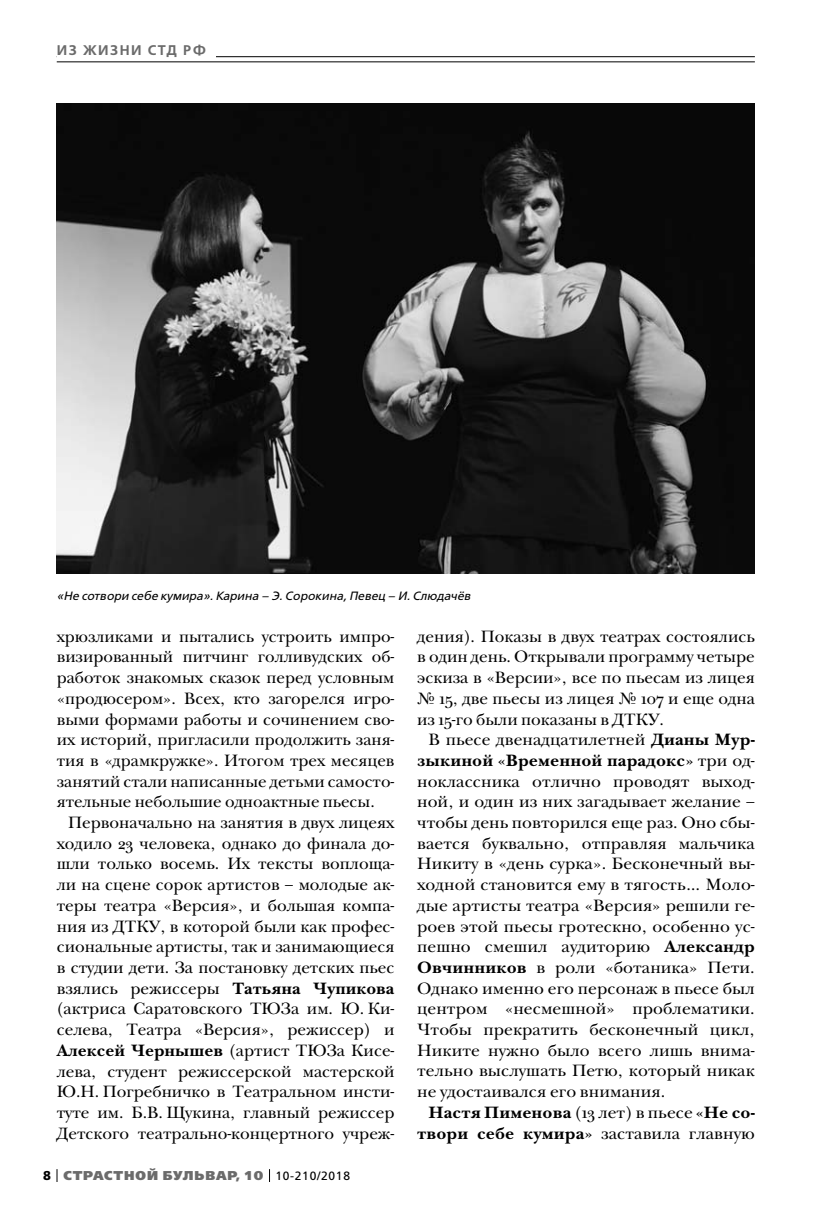
<style>
.page{position:relative;width:823px;height:1219px;background:#fff}
.page>*{position:absolute;margin:0;border:0;box-sizing:border-box;transform-origin:0 0}
.t1{font:17px/20.6px "New Baskerville ITC";color:#000;text-align:justify}
.t2{font:700 17px/20.6px "New Baskerville ITC";letter-spacing:.005em;color:#000;text-align:right}
.t3{font:600 14px "Free Set";letter-spacing:.11em;color:#6b6b6b}
.t4{font:800 12.8px "Free Set";letter-spacing:.07em;color:#6b6b6b}
.t5{font:italic 12px "Free Set";color:#000}
.s1{font-weight:700}
.s2{font-weight:700;color:#000}
.s3{font-weight:400;font-size:12px;color:#000}
.s4{font-weight:400}
</style>
<div class="page">
<svg style="left:57px;top:1169px;width:1px;height:13px"></svg>
<svg style="left:269px;top:1169px;width:1px;height:13px"></svg>
<hr style="left:57px;top:56px;width:697px;height:1px;background:#000">
<div style="left:57px;top:39px;width:158px;height:21px;background:#fff"></div>
<hr style="left:57px;top:62px;width:697px;height:1px;background:#000">
<img style="left:57px;top:104px;width:697px;height:470px">
<p class="t3" style="left:57px;top:43px;width:151px">ИЗ ЖИЗНИ СТД РФ</p>
<p class="t5" style="left:57px;top:590px;width:415px">«Не сотвори себе кумира». Карина – Э. Сорокина, Певец – И. Слюдачёв</p>
<p class="t1" style="left:57px;top:627px;width:339px">хрюзликами и пытались устроить импро&shy;визированный питчинг голливудских об&shy;работок знакомых сказок перед условным «продюсером». Всех, кто загорелся игро&shy;выми формами работы и сочинением сво&shy;их историй, пригласили продолжить заня&shy;тия в «драмкружке». Итогом трех месяцев занятий стали написанные детьми самосто&shy;ятельные небольшие одноактные пьесы.</p>
<p class="t1" style="left:57px;top:814px;width:339px;text-indent:11px">Первоначально на занятия в двух лицеях ходило 23 человека, однако до финала до&shy;шли только восемь. Их тексты воплоща&shy;ли на сцене сорок артистов – молодые ак&shy;теры театра «Версия», и большая компа&shy;ния из ДТКУ, в которой были как профес&shy;сиональные артисты, так и занимающиеся в студии дети. За постановку детских пьес взялись режиссеры <span class="s1">Татьяна Чупикова </span>(актриса Саратовского ТЮЗа им. Ю. Ки&shy;селева, Театра «Версия», режиссер) и <span class="s1">Алексей Чернышев</span> (артист ТЮЗа Кисе&shy;лева, студент режиссерской мастерской Ю.Н. Погребничко в Театральном инсти&shy;туте им. Б.В. Щукина, главный режиссер Детского театрально-концертного учреж-</p>
<p class="t4" style="left:43px;top:1169px;width:308px"><span class="s2">8</span> СТРАСТНОЙ БУЛЬВАР, 10 <span class="s3">10-210/2018</span></p>
<p class="t1" style="left:417px;top:627px;width:339px">дения). Показы в двух театрах состоялись в один день. Открывали программу четыре эскиза в «Версии», все по пьесам из лицея № 15, две пьесы из лицея № 107 и еще одна из 15-го были показаны в ДТКУ.</p>
<p class="t1" style="left:417px;top:731px;width:339px;text-indent:11px">В пьесе двенадцатилетней <span class="s1">Дианы Мур&shy;зыкиной «Временной парадокс»</span> три од&shy;ноклассника отлично проводят выход&shy;ной, и один из них загадывает желание – чтобы день повторился еще раз. Оно сбы&shy;вается буквально, отправляя мальчика Никиту в «день сурка». Бесконечный вы&shy;ходной становится ему в тягость… Моло&shy;дые артисты театра «Версия» решили ге&shy;роев этой пьесы гротескно, особенно ус&shy;пешно смешил аудиторию <span class="s1">Александр Овчинников</span> в роли «ботаника» Пети.<br>Однако именно его персонаж в пьесе был центром «несмешной» проблематики.<br>Чтобы прекратить бесконечный цикл, Никите нужно было всего лишь внима&shy;тельно выслушать Петю, который никак не удостаивался его внимания.</p>
<p class="t2" style="left:417px;top:1104px;width:339px">Настя Пименова <span class="s4">(13 лет) в пьесе</span> «Не со&shy;твори себе кумира» <span class="s4">заставила главную</span></p>
</div>
